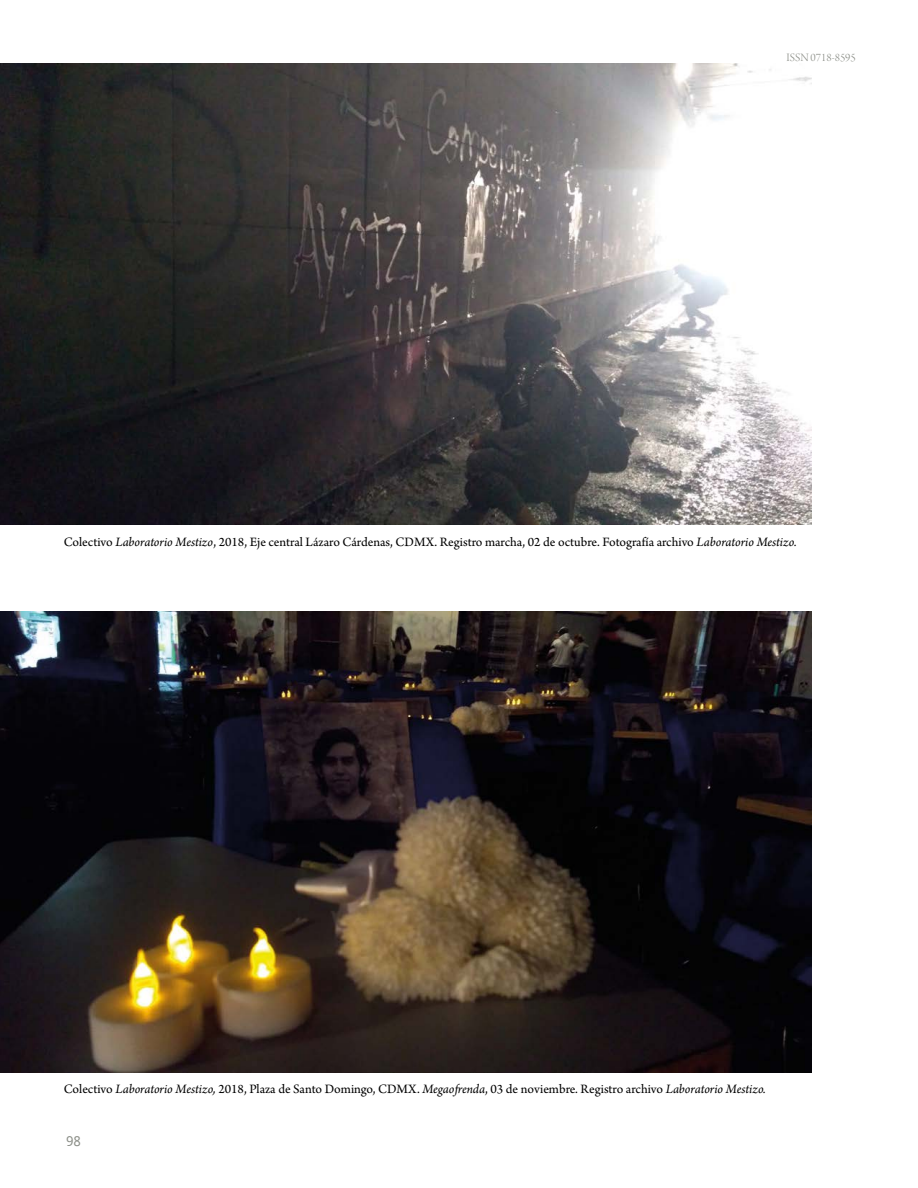
<style>
.page{position:relative;width:918px;height:1188px;background:#fff}
.page>*{position:absolute;margin:0;border:0;box-sizing:border-box;transform-origin:0 0}
.t1{font:13.5px "Arno Pro";color:#000}
.t2{font:13.5px "Droid Sans";color:#8b8e87}
.t3{font:12px "Arno Pro Light Display";color:#8c8f88}
.s1{font-style:italic}
</style>
<div class="page">
<img style="left:0;top:64px;width:811px;height:461px">
<img style="left:0;top:611px;width:811px;height:461px">
<p class="t3" style="left:786px;top:51px;width:71px">ISSN 0718-8595</p>
<p class="t1" style="left:64px;top:534px;width:734px">Colectivo <span class="s1">Laboratorio Mestizo</span>, 2018, Eje central Lázaro Cárdenas, CDMX. Registro marcha, 02 de octubre. Fotografía archivo <span class="s1">Laboratorio Mestizo.</span></p>
<p class="t1" style="left:64px;top:1081px;width:704px">Colectivo <span class="s1">Laboratorio Mestizo,</span> 2018, Plaza de Santo Domingo, CDMX. <span class="s1">Megaofrenda</span>, 03 de noviembre. Registro archivo <span class="s1">Laboratorio Mestizo.</span></p>
<p class="t2" style="left:66px;top:1134px;width:16px">98</p>
</div>
